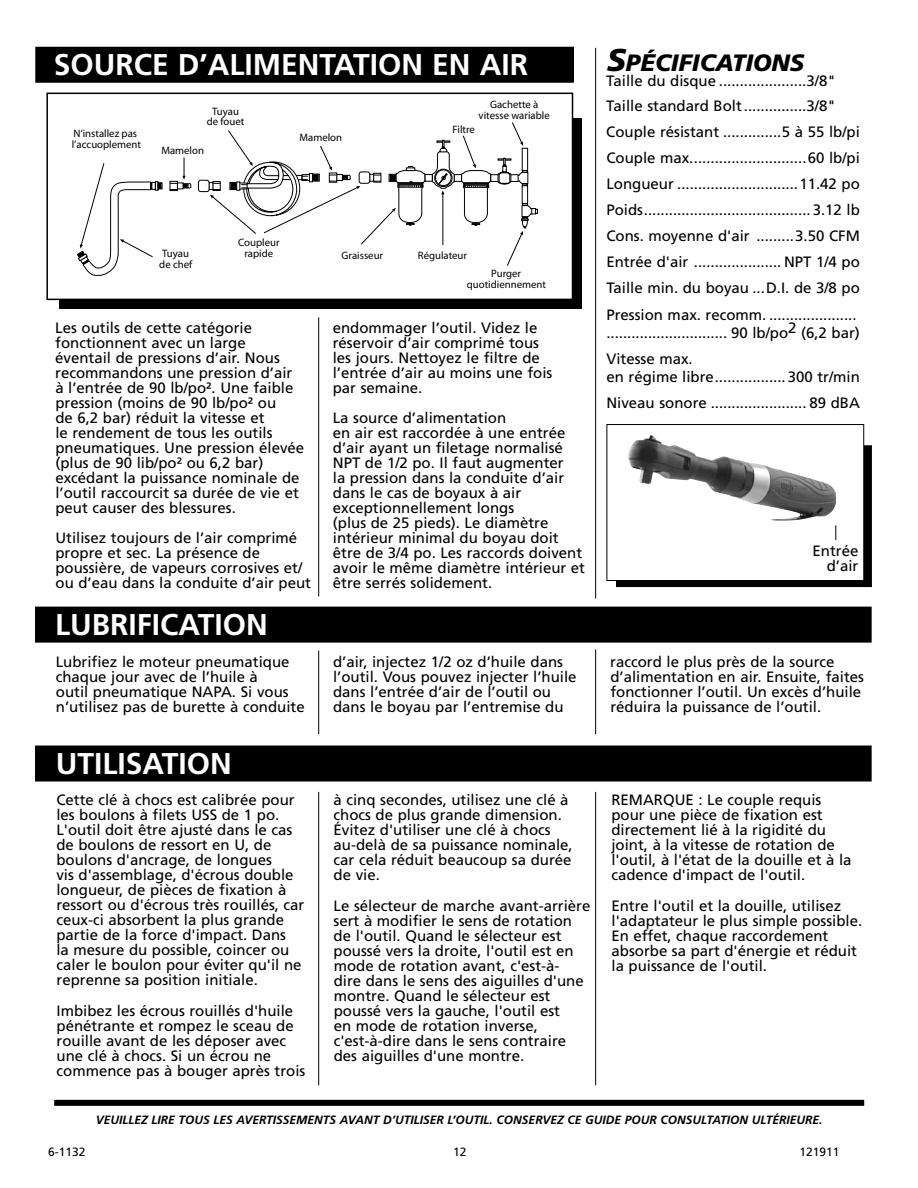
<style>
.page{position:relative;width:918px;height:1188px;background:#fff}
.page>*{position:absolute;margin:0;border:0;box-sizing:border-box;transform-origin:0 0}
.t1{font:700 30px "Frutiger LT Std";color:#fff}
.t2{font:italic 900 23.7px "Frutiger LT Std";color:#000}
.t3{font:15px/15px "Frutiger LT Std";color:#000}
.t4{font:italic 700 12px "Frutiger LT Std";color:#000}
.t5{font:12px "Frutiger LT Std";color:#000}
.t6{font:10.8px/10.8px "Myriad";color:#000;text-align:center}
.s1{font-size:31.5px}
.s2{font-size:24px}
</style>
<div class="page">
<hr style="left:318px;top:317px;width:1px;height:279px;background:#000">
<hr style="left:595px;top:48px;width:1px;height:550px;background:#000">
<div style="left:36px;top:47px;width:537px;height:35px;background:#000"></div>
<div style="left:35px;top:47px;width:539px;height:36px;border:2px solid #000"></div>
<div style="left:59px;top:118px;width:523px;height:190px;background:#000"></div>
<div style="left:47px;top:93px;width:526px;height:206px;background:#fff"></div>
<div style="left:46px;top:93px;width:527px;height:207px;border:2px solid #000"></div>
<hr style="left:443px;top:194px;width:1px;height:51px;background:#000">
<svg style="left:170px;top:157px;width:21px;height:33px"></svg>
<div style="left:198px;top:180px;width:11px;height:12px;border:1px solid #000;border-radius:2px"></div>
<svg style="left:77px;top:163px;width:86px;height:113px"></svg>
<div style="left:425px;top:174px;width:8px;height:7px;background:#fff;border:1px solid #000"></div>
<div style="left:454px;top:174px;width:8px;height:8px;background:#fff;border:1px solid #000"></div>
<svg style="left:209px;top:130px;width:216px;height:115px"></svg>
<svg style="left:461px;top:135px;width:30px;height:91px"></svg>
<div style="left:491px;top:174px;width:7px;height:8px;background:#fff;border:1px solid #000"></div>
<svg style="left:432px;top:140px;width:23px;height:54px"></svg>
<svg style="left:497px;top:122px;width:41px;height:144px"></svg>
<hr style="left:318px;top:651px;width:1px;height:83px;background:#000">
<hr style="left:595px;top:649px;width:1px;height:85px;background:#000">
<div style="left:36px;top:607px;width:835px;height:35px;background:#000"></div>
<div style="left:35px;top:607px;width:837px;height:36px;border:2px solid #000"></div>
<div style="left:36px;top:746px;width:835px;height:35px;background:#000"></div>
<div style="left:35px;top:746px;width:837px;height:36px;border:2px solid #000"></div>
<hr style="left:595px;top:792px;width:1px;height:293px;background:#000">
<hr style="left:318px;top:792px;width:1px;height:293px;background:#000">
<div style="left:616px;top:446px;width:255px;height:141px;background:#000"></div>
<div style="left:616px;top:446px;width:256px;height:141px;border:1px solid #000"></div>
<div style="left:607px;top:425px;width:257px;height:156px;background:#fff"></div>
<div style="left:607px;top:424px;width:257px;height:157px;border:1px solid #000"></div>
<div style="left:54px;top:1100px;width:810px;height:6px;background:#000"></div>
<svg style="left:836px;top:525px;width:1px;height:15px"></svg>
<img style="left:628px;top:435px;width:208px;height:86px">
<h1 class="t1" style="left:54px;top:47px;width:37px">SOURCE</h1>
<h1 class="t1" style="left:178px;top:47px;width:49px">D’ALIMENTATION</h1>
<h1 class="t1" style="left:432px;top:47px;width:65px">EN AIR</h1>
<p class="t6" style="left:72px;top:128px;width:71px;text-align:left">N‘installez pas l’accuoplement</p>
<p class="t6" style="left:207px;top:106px;width:39px">Tuyau de fouet</p>
<p class="t6" style="left:161px;top:146px;width:44px">Mamelon</p>
<p class="t6" style="left:300px;top:133px;width:44px">Mamelon</p>
<p class="t6" style="left:238px;top:238px;width:43px">Coupleur rapide</p>
<p class="t6" style="left:162px;top:248px;width:28px">Tuyau</p>
<p class="t6" style="left:342px;top:250px;width:43px">Graisseur</p>
<p class="t6" style="left:159px;top:259px;width:35px">de chef</p>
<p class="t6" style="left:479px;top:99px;width:73px">Gachette à vitesse wariable</p>
<p class="t6" style="left:453px;top:124px;width:24px">Filtre</p>
<p class="t6" style="left:418px;top:250px;width:51px">Régulateur</p>
<p class="t6" style="left:467px;top:268px;width:81px">Purger quotidiennement</p>
<p class="t3" style="left:55px;top:320px;width:250px">Les outils de cette catégorie fonctionnent avec un large éventail de pressions d’air. Nous recommandons une pression d’air à l’entrée de 90 lb/po². Une faible pression (moins de 90 lb/po² ou<br>de 6,2 bar) réduit la vitesse et<br>le rendement de tous les outils pneumatiques. Une pression élevée (plus de 90 lib/po² ou 6,2 bar) excédant la puissance nominale de l’outil raccourcit sa durée de vie et peut causer des blessures.</p>
<p class="t3" style="left:55px;top:530px;width:257px">Utilisez toujours de l’air comprimé propre et sec. La présence de poussière, de vapeurs corrosives et/ ou d’eau dans la conduite d’air peut</p>
<h1 class="t1" style="left:55px;top:607px;width:33px">LUBRIFICATION</h1>
<p class="t3" style="left:333px;top:320px;width:221px">endommager l’outil. Videz le réservoir d’air comprimé tous les jours. Nettoyez le filtre de l’entrée d’air au moins une fois par semaine.</p>
<p class="t3" style="left:333px;top:410px;width:254px">La source d’alimentation<br>en air est raccordée à une entrée d’air ayant un filetage normalisé<br>NPT de 1/2 po. Il faut augmenter<br>la pression dans la conduite d’air dans le cas de boyaux à air exceptionnellement longs<br>(plus de 25 pieds). Le diamètre intérieur minimal du boyau doit être de 3/4 po. Les raccords doivent avoir le même diamètre intérieur et être serrés solidement.</p>
<h2 class="t2" style="left:607px;top:48px;width:199px"><span class="s1">S</span>P<span class="s2">É</span>CIFICATIONS</h2>
<p class="t3" style="left:606px;top:68px;width:255px;line-height:26px">Taille du disque .....................3/8" Taille standard Bolt...............3/8" Couple résistant ..............5 à 55 lb/pi Couple max............................60 lb/pi Longueur .............................11.42 po Poids........................................3.12 lb Cons. moyenne d'air .........3.50 CFM Entrée d'air ..................... NPT 1/4 po Taille min. du boyau ...D.I. de 3/8 po Pression max. recomm. .....................</p>
<p class="t3" style="left:606px;top:319px;width:255px;line-height:26.1px">............................. 90 lb/po2 (6,2 bar)<br>Vitesse max.</p>
<p class="t3" style="left:606px;top:363px;width:255px;line-height:26.1px">en régime libre................. 300 tr/min<br>Niveau sonore ....................... 89 dBA</p>
<p class="t3" style="left:812px;top:543px;width:47px;text-align:right">Entrée d’air</p>
<p class="t3" style="left:56px;top:654px;width:250px">Lubrifiez le moteur pneumatique chaque jour avec de l’huile à<br>outil pneumatique NAPA. Si vous n’utilisez pas de burette à conduite</p>
<p class="t3" style="left:333px;top:654px;width:245px">d’air, injectez 1/2 oz d’huile dans l’outil. Vous pouvez injecter l’huile dans l’entrée d’air de l’outil ou dans le boyau par l’entremise du</p>
<p class="t3" style="left:610px;top:654px;width:255px">raccord le plus près de la source d’alimentation en air. Ensuite, faites fonctionner l’outil. Un excès d’huile réduira la puissance de l’outil.</p>
<h1 class="t1" style="left:56px;top:746px;width:38px">UTILISATION</h1>
<p class="t3" style="left:56px;top:792px;width:250px">Cette clé à chocs est calibrée pour les boulons à filets USS de 1 po.<br>L'outil doit être ajusté dans le cas de boulons de ressort en U, de boulons d'ancrage, de longues<br>vis d'assemblage, d'écrous double longueur, de pièces de fixation à ressort ou d'écrous très rouillés, car ceux-ci absorbent la plus grande partie de la force d'impact. Dans<br>la mesure du possible, coincer ou caler le boulon pour éviter qu'il ne reprenne sa position initiale.</p>
<p class="t3" style="left:57px;top:1003px;width:250px">Imbibez les écrous rouillés d'huile pénétrante et rompez le sceau de rouille avant de les déposer avec une clé à chocs. Si un écrou ne commence pas à bouger après trois</p>
<p class="t3" style="left:334px;top:792px;width:241px">à cinq secondes, utilisez une clé à chocs de plus grande dimension.<br>Évitez d'utiliser une clé à chocs au-delà de sa puissance nominale, car cela réduit beaucoup sa durée de vie.</p>
<p class="t3" style="left:334px;top:898px;width:258px">Le sélecteur de marche avant-arrière sert à modifier le sens de rotation de l'outil. Quand le sélecteur est poussé vers la droite, l'outil est en mode de rotation avant, c'est-à&shy;dire dans le sens des aiguilles d'une montre. Quand le sélecteur est poussé vers la gauche, l'outil est<br>en mode de rotation inverse, c'est-à-dire dans le sens contraire des aiguilles d'une montre.</p>
<p class="t3" style="left:611px;top:792px;width:242px">REMARQUE : Le couple requis pour une pièce de fixation est directement lié à la rigidité du joint, à la vitesse de rotation de l'outil, à l'état de la douille et à la cadence d'impact de l'outil.</p>
<p class="t3" style="left:611px;top:898px;width:252px">Entre l'outil et la douille, utilisez l'adaptateur le plus simple possible.<br>En effet, chaque raccordement absorbe sa part d'énergie et réduit la puissance de l'outil.</p>
<p class="t4" style="left:96px;top:1113px;width:8px">VEUILLEZ</p>
<p class="t4" style="left:151px;top:1113px;width:7px">LIRE</p>
<p class="t4" style="left:178px;top:1113px;width:16px">TOUS</p>
<p class="t4" style="left:213px;top:1113px;width:8px">LES</p>
<p class="t4" style="left:237px;top:1113px;width:9px">AVER</p>
<p class="t4" style="left:266px;top:1113px;width:14px">TISSE</p>
<p class="t4" style="left:296px;top:1113px;width:54px">MENTS AVAN</p>
<p class="t4" style="left:373px;top:1113px;width:45px">T D’UTILISER</p>
<p class="t4" style="left:447px;top:1113px;width:58px">L’OUTIL. CONSERVEZ</p>
<p class="t4" style="left:567px;top:1113px;width:26px">CE GUIDE</p>
<p class="t4" style="left:625px;top:1113px;width:9px">POUR</p>
<p class="t4" style="left:660px;top:1113px;width:9px">CONSUL</p>
<p class="t4" style="left:706px;top:1113px;width:29px">TATION</p>
<p class="t4" style="left:752px;top:1113px;width:29px">UL TÉRIEURE</p>
<p class="t4" style="left:819px;top:1113px;width:5px">.</p>
<p class="t5" style="left:48px;top:1145px;width:39px">6-1132</p>
<p class="t5" style="left:453px;top:1145px;width:15px">12</p>
<p class="t5" style="left:800px;top:1145px;width:42px">121911</p>
</div>
